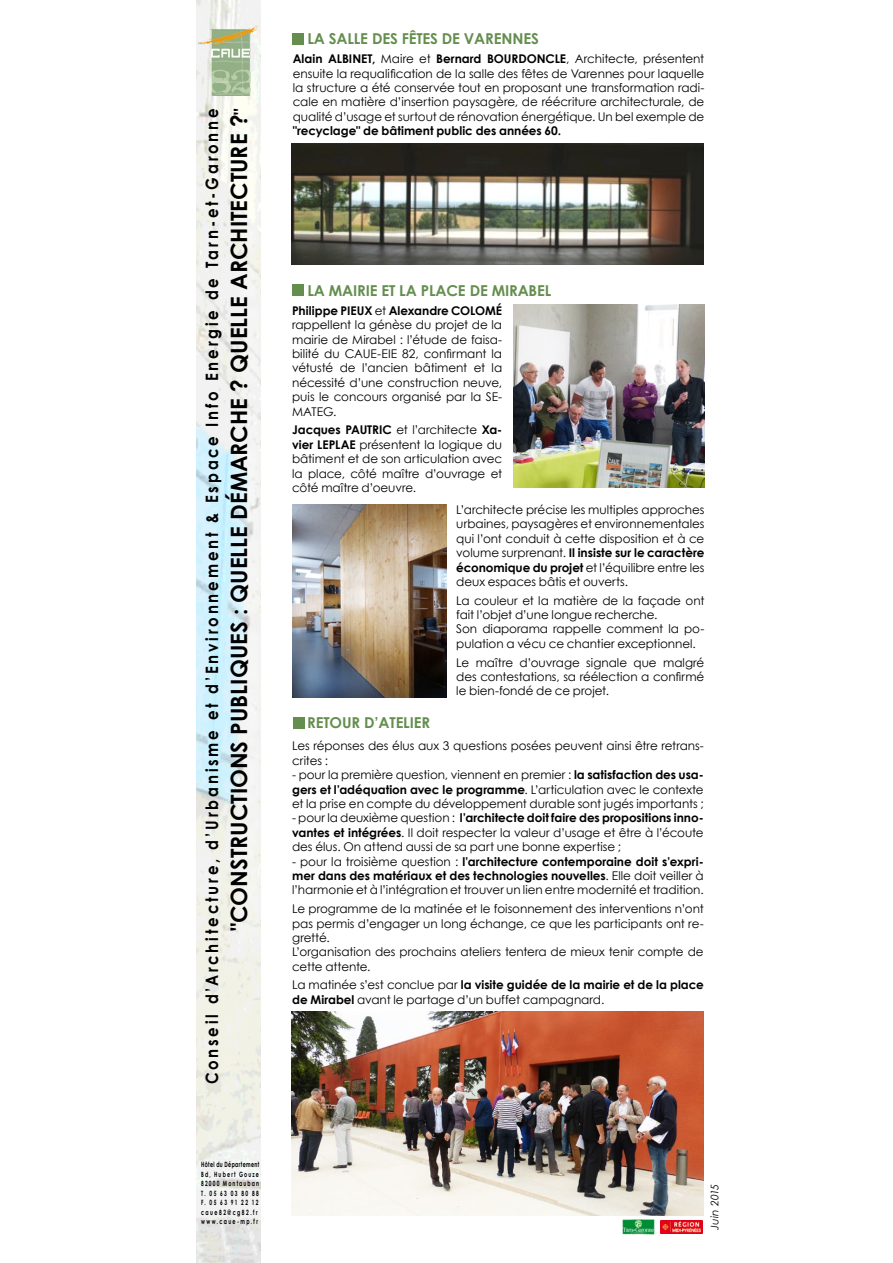
<style>
.page{position:relative;width:893px;height:1263px;background:#fff}
.page>*{position:absolute;margin:0;border:0;box-sizing:border-box;transform-origin:0 0}
.t1{font:700 22.5px "Century Gothic";color:#000}
.t2{font:700 17.1px "Century Gothic";letter-spacing:.19em;color:#000;scale:.88 1}
.t3{font:700 15px "Century Gothic";letter-spacing:-.01em;color:#648e4e}
.t4{font:12px/14.4px "Century Gothic";letter-spacing:-.005em;color:#000;text-align:justify}
.t5{font:italic 10.5px "Century Gothic";letter-spacing:-.005em;color:#000}
.t6{font:700 7.2px "Century Gothic";letter-spacing:.24em;color:#000;scale:.67 1}
.t7{font:700 7.2px "Century Gothic";letter-spacing:.07em;color:#000;scale:.67 1}
.t8{font:700 7.2px "Century Gothic";letter-spacing:.305em;color:#000;scale:.67 1}
.t9{font:700 7.2px "Century Gothic";letter-spacing:.285em;color:#000;scale:.67 1}
.s1{font-size:18px}
.s2{font-weight:700}
</style>
<div class="page">
<img style="left:196px;top:0;width:64px;height:1263px">
<div style="left:292px;top:33px;width:12px;height:11px;background:#648e4e"></div>
<div style="left:292px;top:284px;width:12px;height:12px;background:#648e4e"></div>
<img style="left:197px;top:26px;width:61px;height:70px">
<img style="left:622px;top:1219px;width:33px;height:15px">
<img style="left:661px;top:1220px;width:42px;height:13px">
<div style="left:228px;top:112px;width:38px;height:837px;background:#fffffe;opacity:.75"></div>
<img style="left:292px;top:505px;width:154px;height:192px">
<div style="left:293px;top:717px;width:11px;height:11px;background:#648e4e"></div>
<img style="left:292px;top:1011px;width:411px;height:204px">
<img style="left:291px;top:144px;width:413px;height:120px">
<img style="left:513px;top:304px;width:191px;height:183px">
<p class="t1" style="left:225px;top:931px;width:824px;rotate:-90deg">"CONSTRUCTIONS PUBLIQUES : QUELLE DÉMARCHE ? QUELLE ARCHITECTURE ?<span class="s1">"</span></p>
<p class="t2" style="left:201px;top:1084px;width:1110px;rotate:-90deg">Conseil d’Architecture, d’Urbanisme et d’Environnement &amp; Espace Info Energie de Tarn-et-Garonne</p>
<p class="t7" style="left:201px;top:1160px;width:88px">Hôtel du Département</p>
<p class="t6" style="left:201px;top:1170px;width:88px">Bd, Hubert Gouze</p>
<p class="t6" style="left:201px;top:1179px;width:88px">82000 Montauban</p>
<p class="t6" style="left:201px;top:1189px;width:88px">T. 05 63 03 80 88</p>
<p class="t6" style="left:201px;top:1198px;width:87px">F. 05 63 91 22 12</p>
<p class="t8" style="left:201px;top:1208px;width:86px">caue82@cg82.fr</p>
<p class="t9" style="left:201px;top:1217px;width:86px">www.caue-mp.fr</p>
<p class="t3" style="left:307px;top:30px;width:233px">LA SALLE DES FÊTES DE VARENNES</p>
<p class="t4" style="left:293px;top:52px;width:413px"><span class="s2">Alain ALBINET,</span> Maire et <span class="s2">Bernard BOURDONCLE</span>, Architecte, présentent ensuite la requalification de la salle des fêtes de Varennes pour laquelle la structure a été conservée tout en proposant une transformation radi&shy;cale en matière d’insertion paysagère, de réécriture architecturale, de qualité d’usage et surtout de rénovation énergétique. Un bel exemple de <span class="s2">"recyclage" de bâtiment public des années 60.</span></p>
<p class="t3" style="left:307px;top:281px;width:246px">LA MAIRIE ET LA PLACE DE MIRABEL</p>
<p class="t4" style="left:292px;top:303px;width:212px"><span class="s2">Philippe PIEUX</span> et <span class="s2">Alexandre COLOMÉ </span>rappellent la génèse du projet de la mairie de Mirabel : l’étude de faisa&shy;bilité du CAUE-EIE 82, confirmant la vétusté de l’ancien bâtiment et la nécessité d’une construction neuve, puis le concours organisé par la SE-MATEG.</p>
<p class="t4" style="left:292px;top:423px;width:212px"><span class="s2">Jacques PAUTRIC</span> et l’architecte <span class="s2">Xa&shy;vier LEPLAE</span> présentent la logique du bâtiment et de son articulation avec la place, côté maître d’ouvrage et côté maître d’oeuvre.</p>
<p class="t4" style="left:456px;top:502px;width:250px">L’architecte précise les multiples approches urbaines, paysagères et environnementales qui l’ont conduit à cette disposition et à ce volume surprenant. <span class="s2">Il insiste sur le caractère économique du projet</span> et l’équilibre entre les deux espaces bâtis et ouverts.</p>
<p class="t4" style="left:456px;top:593px;width:250px">La couleur et la matière de la façade ont fait l’objet d’une longue recherche.</p>
<p class="t4" style="left:456px;top:622px;width:250px">Son diaporama rappelle comment la po&shy;pulation a vécu ce chantier exceptionnel.</p>
<p class="t4" style="left:456px;top:655px;width:250px">Le maître d’ouvrage signale que malgré des contestations, sa réélection a confirmé le bien-fondé de ce projet.</p>
<p class="t3" style="left:307px;top:713px;width:124px">RETOUR D’ATELIER</p>
<p class="t4" style="left:292px;top:739px;width:413px">Les réponses des élus aux 3 questions posées peuvent ainsi être retrans&shy;crites :</p>
<p class="t4" style="left:292px;top:767px;width:413px">- pour la première question, viennent en premier : <span class="s2">la satisfaction des usa&shy;gers et l’adéquation avec le programme</span>. L’articulation avec le contexte et la prise en compte du développement durable sont jugés importants ;</p>
<p class="t4" style="left:292px;top:811px;width:413px">- pour la deuxième question : <span class="s2">l’architecte doit faire des propositions inno&shy;vantes et intégrées</span>. Il doit respecter la valeur d’usage et être à l’écoute des élus. On attend aussi de sa part une bonne expertise ;</p>
<p class="t4" style="left:292px;top:854px;width:413px">- pour la troisième question : <span class="s2">l’architecture contemporaine doit s’expri&shy;mer dans des matériaux et des technologies nouvelles</span>. Elle doit veiller à l’harmonie et à l’intégration et trouver un lien entre modernité et tradition.</p>
<p class="t4" style="left:292px;top:901px;width:413px">Le programme de la matinée et le foisonnement des interventions n’ont pas permis d’engager un long échange, ce que les participants ont re&shy;gretté.</p>
<p class="t4" style="left:292px;top:944px;width:413px">L’organisation des prochains ateliers tentera de mieux tenir compte de cette attente.</p>
<p class="t4" style="left:292px;top:978px;width:413px">La matinée s’est conclue par <span class="s2">la visite guidée de la mairie et de la place de Mirabel</span> avant le partage d’un buffet campagnard.</p>
<p class="t5" style="left:708px;top:1230px;width:48px;rotate:-90deg">Juin 2015</p>
</div>
